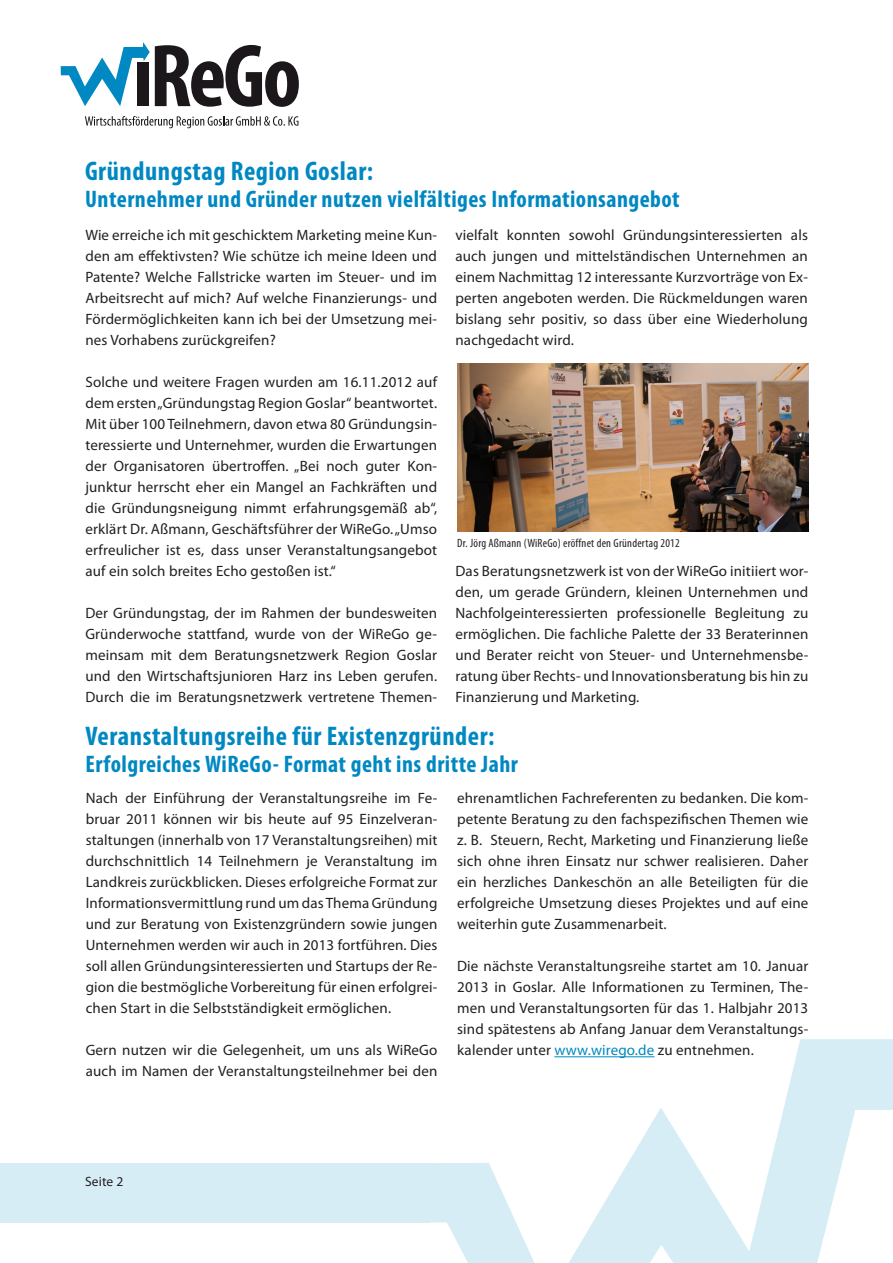
<style>
.page{position:relative;width:893px;height:1263px;background:#fff}
.page>*{position:absolute;margin:0;border:0;box-sizing:border-box;transform-origin:0 0}
.Überschrift_1__Ordnu{font:700 condensed 27px "Myriad Pro";letter-spacing:.02em;color:#0088c2}
.Überschrift_1__Ordnu-2{font:700 condensed 24px "Myriad Pro";letter-spacing:.02em;color:#0088c2}
.Fließtext_10pt{font:15px/21px "Myriad Pro";letter-spacing:.01em;color:#231f20;text-align:justify}
.Fließtext_10pt-2{font:13.5px "Myriad Pro";letter-spacing:.01em;color:#231f20}
.Bildunterschrift{font:condensed 12px "Myriad Pro";letter-spacing:.02em;color:#231f20}
.s1{color:#0088c2}
</style>
<div class="page">
<svg style="left:409px;top:1039px;width:484px;height:224px"></svg>
<div style="left:0;top:1163px;width:429px;height:59px;background:#d7edf6"></div>
<svg style="left:85px;top:116px;width:213px;height:12px"></svg>
<svg style="left:61px;top:42px;width:238px;height:65px"></svg>
<hr style="left:554px;top:1056px;width:100px;height:1px;background:#0088c2">
<img style="left:457px;top:364px;width:351px;height:167px">
<p class="Überschrift_1__Ordnu" style="left:85px;top:154px;width:290px">Gründungstag Region Goslar:</p>
<p class="Überschrift_1__Ordnu-2" style="left:85px;top:184px;width:596px">Unternehmer und Gründer nutzen vielfältiges Informationsangebot</p>
<p class="Fließtext_10pt" style="left:85px;top:224px;width:353px">Wie erreiche ich mit geschicktem Marketing meine Kun&shy;den am effektivsten? Wie schütze ich meine Ideen und Patente? Welche Fallstricke warten im Steuer- und im Arbeitsrecht auf mich? Auf welche Finanzierungs- und Fördermöglichkeiten kann ich bei der Umsetzung mei&shy;nes Vorhabens zurückgreifen?</p>
<p class="Fließtext_10pt" style="left:85px;top:371px;width:353px">Solche und weitere Fragen wurden am 16.11.2012 auf dem ersten „Gründungstag Region Goslar“ beantwortet.<br>Mit über 100 Teilnehmern, davon etwa 80 Gründungsin&shy;teressierte und Unternehmer, wurden die Erwartungen der Organisatoren übertroffen. „Bei noch guter Kon&shy;junktur herrscht eher ein Mangel an Fachkräften und die Gründungsneigung nimmt erfahrungsgemäß ab“, erklärt Dr. Aßmann, Geschäftsführer der WiReGo. „Umso erfreulicher ist es, dass unser Veranstaltungsangebot auf ein solch breites Echo gestoßen ist.“</p>
<p class="Fließtext_10pt" style="left:85px;top:602px;width:353px">Der Gründungstag, der im Rahmen der bundesweiten Gründerwoche stattfand, wurde von der WiReGo ge&shy;meinsam mit dem Beratungsnetzwerk Region Goslar und den Wirtschaftsjunioren Harz ins Leben gerufen.<br>Durch die im Beratungsnetzwerk vertretene Themen-</p>
<p class="Fließtext_10pt" style="left:455px;top:224px;width:354px">vielfalt konnten sowohl Gründungsinteressierten als auch jungen und mittelständischen Unternehmen an einem Nachmittag 12 interessante Kurzvorträge von Ex&shy;perten angeboten werden. Die Rückmeldungen waren bislang sehr positiv, so dass über eine Wiederholung nachgedacht wird.</p>
<p class="Bildunterschrift" style="left:457px;top:536px;width:224px">Dr. Jörg Aßmann (WiReGo) eröffnet den Gründertag 2012</p>
<p class="Fließtext_10pt" style="left:455px;top:560px;width:354px">Das Beratungsnetzwerk ist von der WiReGo initiiert wor&shy;den, um gerade Gründern, kleinen Unternehmen und Nachfolgeinteressierten professionelle Begleitung zu ermöglichen. Die fachliche Palette der 33 Beraterinnen und Berater reicht von Steuer- und Unternehmensbe&shy;ratung über Rechts- und Innovationsberatung bis hin zu Finanzierung und Marketing.</p>
<p class="Überschrift_1__Ordnu" style="left:85px;top:719px;width:411px">Veranstaltungsreihe für Existenzgründer:</p>
<p class="Überschrift_1__Ordnu-2" style="left:85px;top:749px;width:434px">Erfolgreiches WiReGo- Format geht ins dritte Jahr</p>
<p class="Fließtext_10pt" style="left:86px;top:787px;width:353px">Nach der Einführung der Veranstaltungsreihe im Fe&shy;bruar 2011 können wir bis heute auf 95 Einzelveran&shy;staltungen (innerhalb von 17 Veranstaltungsreihen) mit durchschnittlich 14 Teilnehmern je Veranstaltung im Landkreis zurückblicken. Dieses erfolgreiche Format zur Informationsvermittlung rund um das Thema Gründung und zur Beratung von Existenzgründern sowie jungen Unternehmen werden wir auch in 2013 fortführen. Dies soll allen Gründungsinteressierten und Startups der Re&shy;gion die bestmögliche Vorbereitung für einen erfolgrei&shy;chen Start in die Selbstständigkeit ermöglichen.</p>
<p class="Fließtext_10pt" style="left:86px;top:1039px;width:353px">Gern nutzen wir die Gelegenheit, um uns als WiReGo auch im Namen der Veranstaltungsteilnehmer bei den</p>
<p class="Fließtext_10pt" style="left:457px;top:787px;width:353px">ehrenamtlichen Fachreferenten zu bedanken. Die kom&shy;petente Beratung zu den fachspezifischen Themen wie z. B. Steuern, Recht, Marketing und Finanzierung ließe sich ohne ihren Einsatz nur schwer realisieren. Daher ein herzliches Dankeschön an alle Beteiligten für die erfolgreiche Umsetzung dieses Projektes und auf eine weiterhin gute Zusammenarbeit.</p>
<p class="Fließtext_10pt" style="left:457px;top:955px;width:353px">Die nächste Veranstaltungsreihe startet am 10. Januar 2013 in Goslar. Alle Informationen zu Terminen, The&shy;men und Veranstaltungsorten für das 1. Halbjahr 2013 sind spätestens ab Anfang Januar dem Veranstaltungs&shy;kalender unter <span class="s1">www.wirego.de</span> zu entnehmen.</p>
<p class="Fließtext_10pt-2" style="left:85px;top:1173px;width:40px">Seite 2</p>
</div>
